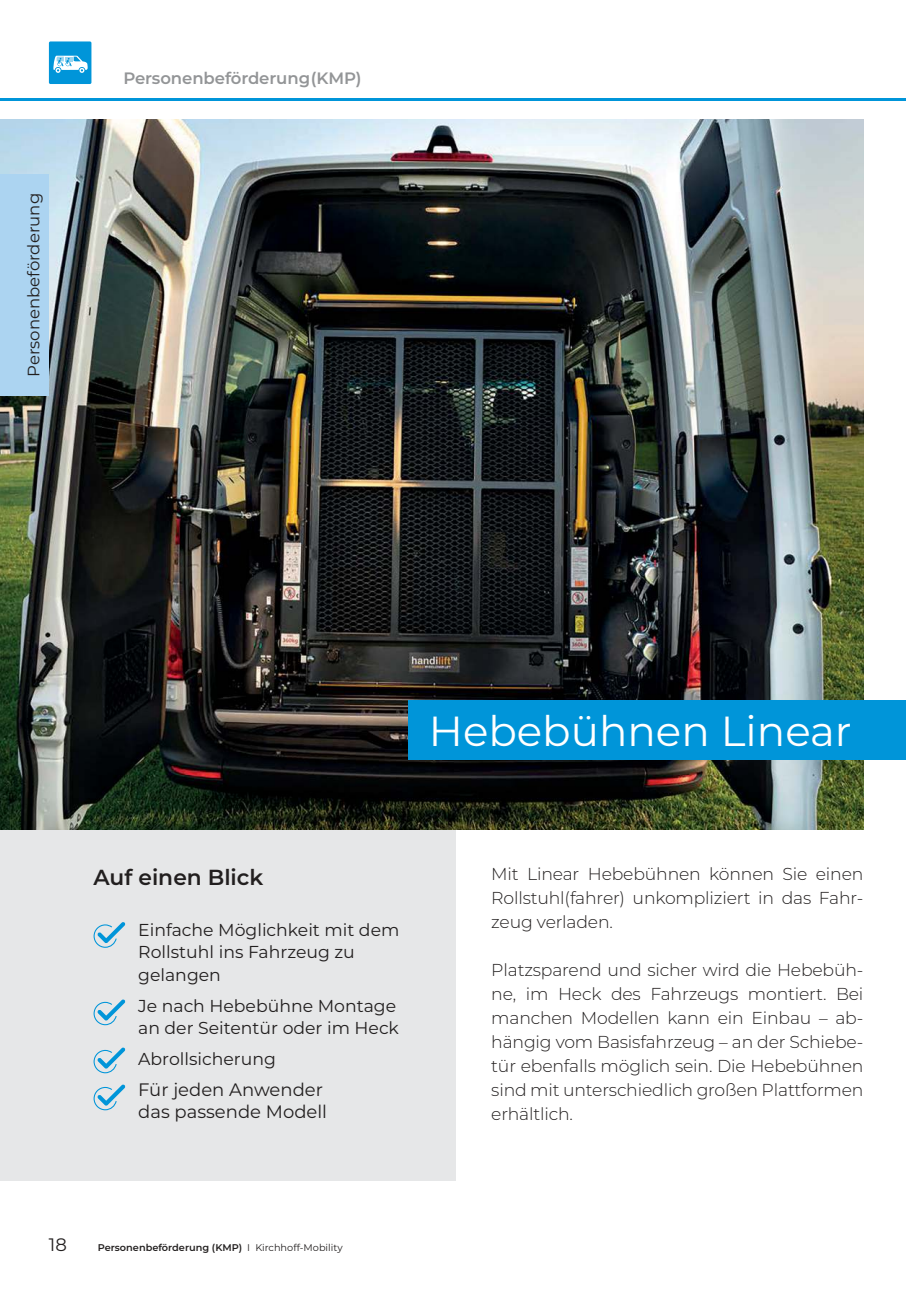
<style>
.page{position:relative;width:906px;height:1289px;background:#fff}
.page>*{position:absolute;margin:0;border:0;box-sizing:border-box;transform-origin:0 0}
.t1{font:42px "Montserrat";color:#fff}
.t2{font:600 21.75px "Montserrat";color:#221f1f}
.t3{font:18px/21.6px "Montserrat";color:#221f1f}
.t4{font:300 17.25px/24px "Montserrat";letter-spacing:-.01em;color:#221f1f;text-align:justify}
.t5{font:17.25px/22.5px "Montserrat";color:#221f1f}
.t6{font:600 16.5px "Montserrat";letter-spacing:-.005em;color:#939597}
.t7{font:16.5px "Montserrat";color:#221f1f}
.t8{font:600 9.75px "Montserrat";color:#221f1f}
.s1{font-weight:400}
</style>
<div class="page">
<div style="left:0;top:699px;width:455px;height:481px;background:#e6e7e8"></div>
<img style="left:0;top:119px;width:863px;height:710px">
<hr style="left:0;top:98px;width:906px;height:3px;background:#0095d9">
<div style="left:49px;top:41px;width:42px;height:43px;background:#0095d9;border-radius:2px"></div>
<svg style="left:53px;top:56px;width:35px;height:17px"></svg>
<div style="left:408px;top:699px;width:498px;height:60px;background:#0095d9"></div>
<svg style="left:94px;top:922px;width:31px;height:25px"></svg>
<svg style="left:94px;top:999px;width:31px;height:26px"></svg>
<svg style="left:94px;top:1047px;width:31px;height:26px"></svg>
<svg style="left:94px;top:1084px;width:31px;height:26px"></svg>
<div style="left:0;top:174px;width:49px;height:221px;background:#acd4f1"></div>
<p class="t7" style="left:27px;top:377px;width:185px;rotate:-90deg">Personenbeförderung</p>
<p class="t6" style="left:123px;top:71px;width:240px">Personenbeförderung (KMP)</p>
<h1 class="t1" style="left:429px;top:714px;width:424px">Hebebühnen Linear</h1>
<p class="t2" style="left:94px;top:867px;width:171px">Auf einen Blick</p>
<p class="t5" style="left:138px;top:919px;width:263px">Einfache Möglichkeit mit dem<br>Rollstuhl ins Fahrzeug zu gelangen</p>
<p class="t5" style="left:138px;top:995px;width:262px">Je nach Hebebühne Montage an der Seitentür oder im Heck</p>
<p class="t5" style="left:138px;top:1049px;width:139px">Abrollsicherung</p>
<p class="t3" style="left:138px;top:1080px;width:190px">Für jeden Anwender das passende Modell</p>
<p class="t3" style="left:49px;top:1234px;width:19px">18</p>
<p class="t8" style="left:98px;top:1243px;width:246px">Personenbeförderung (KMP) <span class="s1">I Kirchhoff-Mobility</span></p>
<p class="t4" style="left:491px;top:862px;width:374px">Mit Linear Hebebühnen können Sie einen Rollstuhl(fahrer) unkompliziert in das Fahr&shy;zeug verladen.</p>
<p class="t4" style="left:491px;top:958px;width:374px">Platzsparend und sicher wird die Hebebüh&shy;ne, im Heck des Fahrzeugs montiert. Bei manchen Modellen kann ein Einbau – ab&shy;hängig vom Basisfahrzeug – an der Schiebe&shy;tür ebenfalls möglich sein. Die Hebebühnen sind mit unterschiedlich großen Plattformen erhältlich.</p>
</div>
